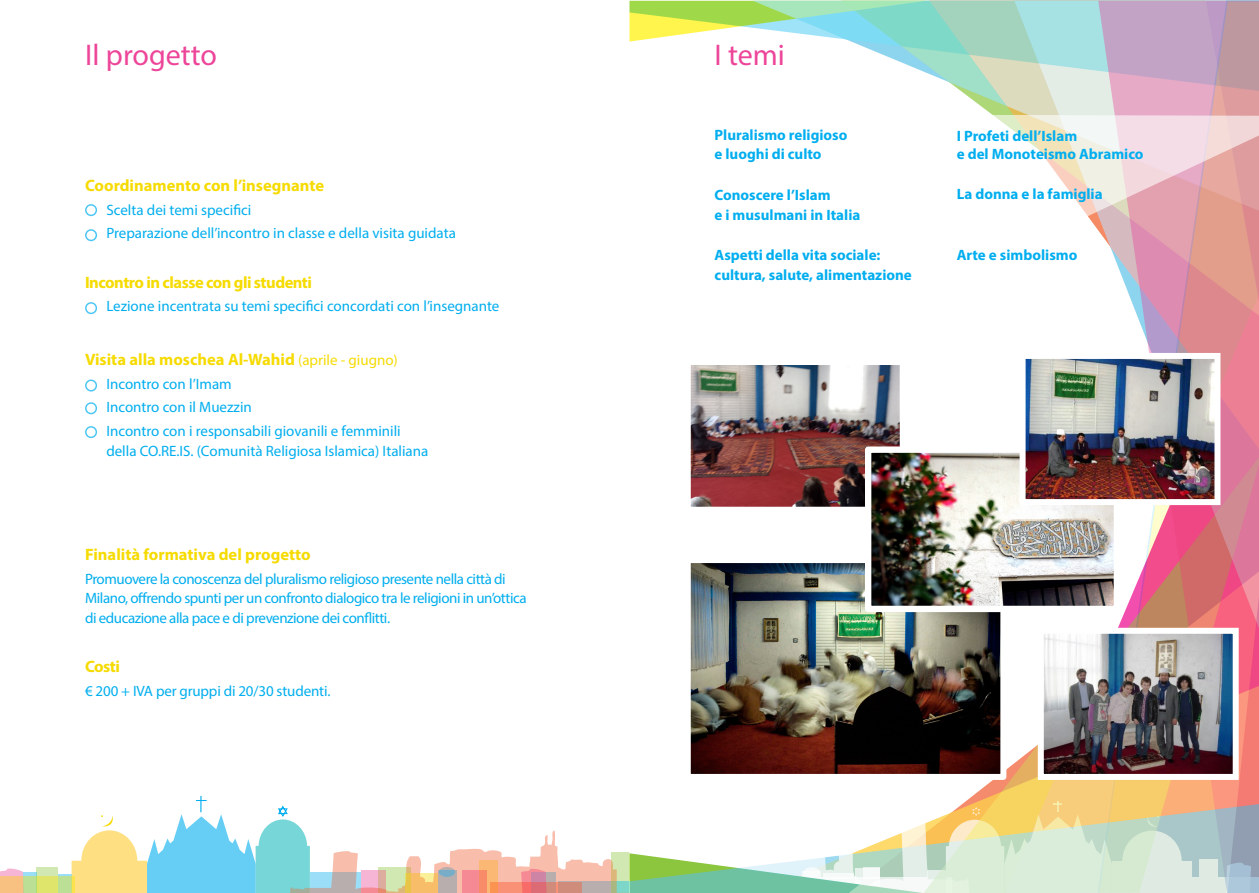
<style>
.page{position:relative;width:1259px;height:893px;background:#fff}
.page>*{position:absolute;margin:0;border:0;box-sizing:border-box;transform-origin:0 0}
.t1{font:30px "Myriad Pro";color:#ed4599}
.t2{font:700 16.5px "Myriad Pro";color:#f6db02}
.t3{font:700 16.5px "Myriad Pro";letter-spacing:-.03em;color:#f6db02}
.t4{font:15px "Myriad Pro";letter-spacing:-.005em;color:#00aeef}
.t5{font:700 15px "Myriad Pro";color:#00aeef}
.t6{font:15px/19.5px "Myriad Pro";letter-spacing:-.03em;color:#00aeef}
.s1{font-weight:400;font-size:15px}
</style>
<div class="page">
<svg style="left:629px;top:1px;width:124px;height:41px"></svg>
<svg style="left:753px;top:1px;width:343px;height:114px"></svg>
<svg style="left:1096px;top:0;width:163px;height:569px;background:#d89eb2"></svg>
<svg style="left:984px;top:569px;width:275px;height:235px"></svg>
<svg style="left:1192px;top:804px;width:67px;height:89px;background:#adbcc3"></svg>
<svg style="left:24px;top:872px;width:12px;height:21px"></svg>
<svg style="left:36px;top:867px;width:22px;height:26px"></svg>
<div style="left:58px;top:874px;width:14px;height:19px;background:#bcdf96"></div>
<svg style="left:0;top:868px;width:24px;height:25px"></svg>
<svg style="left:72px;top:787px;width:1120px;height:106px"></svg>
<div style="left:85px;top:204px;width:12px;height:12px;border:2px solid #00aeef;border-radius:50%"></div>
<div style="left:85px;top:229px;width:12px;height:12px;border:2px solid #00aeef;border-radius:50%"></div>
<div style="left:85px;top:302px;width:12px;height:12px;border:2px solid #00aeef;border-radius:50%"></div>
<div style="left:85px;top:379px;width:12px;height:13px;border:2px solid #00aeef;border-radius:50%"></div>
<div style="left:85px;top:402px;width:12px;height:12px;border:2px solid #00aeef;border-radius:50%"></div>
<div style="left:85px;top:426px;width:12px;height:12px;border:2px solid #00aeef;border-radius:50%"></div>
<img style="left:692px;top:366px;width:206px;height:140px">
<div style="left:685px;top:359px;width:220px;height:154px;border:6px solid #fff"></div>
<img style="left:692px;top:564px;width:307px;height:209px">
<div style="left:685px;top:557px;width:321px;height:223px;border:6px solid #fff"></div>
<img style="left:872px;top:453px;width:241px;height:152px">
<div style="left:865px;top:446px;width:255px;height:166px;border:6px solid #fff"></div>
<img style="left:1026px;top:360px;width:187px;height:138px">
<div style="left:1019px;top:353px;width:201px;height:152px;border:6px solid #fff"></div>
<img style="left:1044px;top:635px;width:187px;height:138px">
<div style="left:1037px;top:628px;width:201px;height:152px;border:6px solid #fff"></div>
<svg style="left:993px;top:115px;width:266px;height:150px"></svg>
<p class="t1" style="left:85px;top:36px;width:133px">Il progetto</p>
<p class="t2" style="left:85px;top:175px;width:240px">Coordinamento con l’insegnante</p>
<p class="t4" style="left:106px;top:200px;width:147px">Scelta dei temi specifici</p>
<p class="t4" style="left:106px;top:224px;width:351px">Preparazione dell’incontro in classe e della visita guidata</p>
<p class="t3" style="left:85px;top:271px;width:228px">Incontro in classe con gli studenti</p>
<p class="t4" style="left:106px;top:297px;width:395px">Lezione incentrata su temi specifici concordati con l’insegnante</p>
<p class="t2" style="left:85px;top:349px;width:314px">Visita alla moschea Al-Wahid <span class="s1">(aprile - giugno)</span></p>
<p class="t4" style="left:106px;top:374px;width:127px">Incontro con l’Imam</p>
<p class="t4" style="left:106px;top:398px;width:147px">Incontro con il Muezzin</p>
<p class="t4" style="left:106px;top:422px;width:296px">Incontro con i responsabili giovanili e femminili</p>
<p class="t4" style="left:106px;top:441px;width:324px">della CO.RE.IS. (Comunità Religiosa Islamica) Italiana</p>
<p class="t2" style="left:85px;top:544px;width:227px">Finalità formativa del progetto</p>
<p class="t6" style="left:85px;top:569px;width:443px">Promuovere la conoscenza del pluralismo religioso presente nella città di<br>Milano, offrendo spunti per un confronto dialogico tra le religioni in un’ottica di educazione alla pace e di prevenzione dei conflitti.</p>
<p class="t2" style="left:85px;top:656px;width:36px">Costi</p>
<p class="t4" style="left:85px;top:682px;width:247px">€ 200 + IVA per gruppi di 20/30 studenti.</p>
<p class="t1" style="left:714px;top:36px;width:72px">I temi</p>
<p class="t5" style="left:714px;top:125px;width:134px">Pluralismo religioso</p>
<p class="t5" style="left:714px;top:144px;width:109px">e luoghi di culto</p>
<p class="t5" style="left:714px;top:185px;width:118px">Conoscere l’Islam</p>
<p class="t5" style="left:714px;top:205px;width:147px">e i musulmani in Italia</p>
<p class="t5" style="left:714px;top:245px;width:167px">Aspetti della vita sociale:</p>
<p class="t5" style="left:714px;top:265px;width:199px">cultura, salute, alimentazione</p>
<p class="t5" style="left:956px;top:126px;width:122px">I Profeti dell’Islam</p>
<p class="t5" style="left:956px;top:144px;width:188px">e del Monoteismo Abramico</p>
<p class="t5" style="left:956px;top:184px;width:147px">La donna e la famiglia</p>
<p class="t5" style="left:956px;top:245px;width:122px">Arte e simbolismo</p>
</div>
